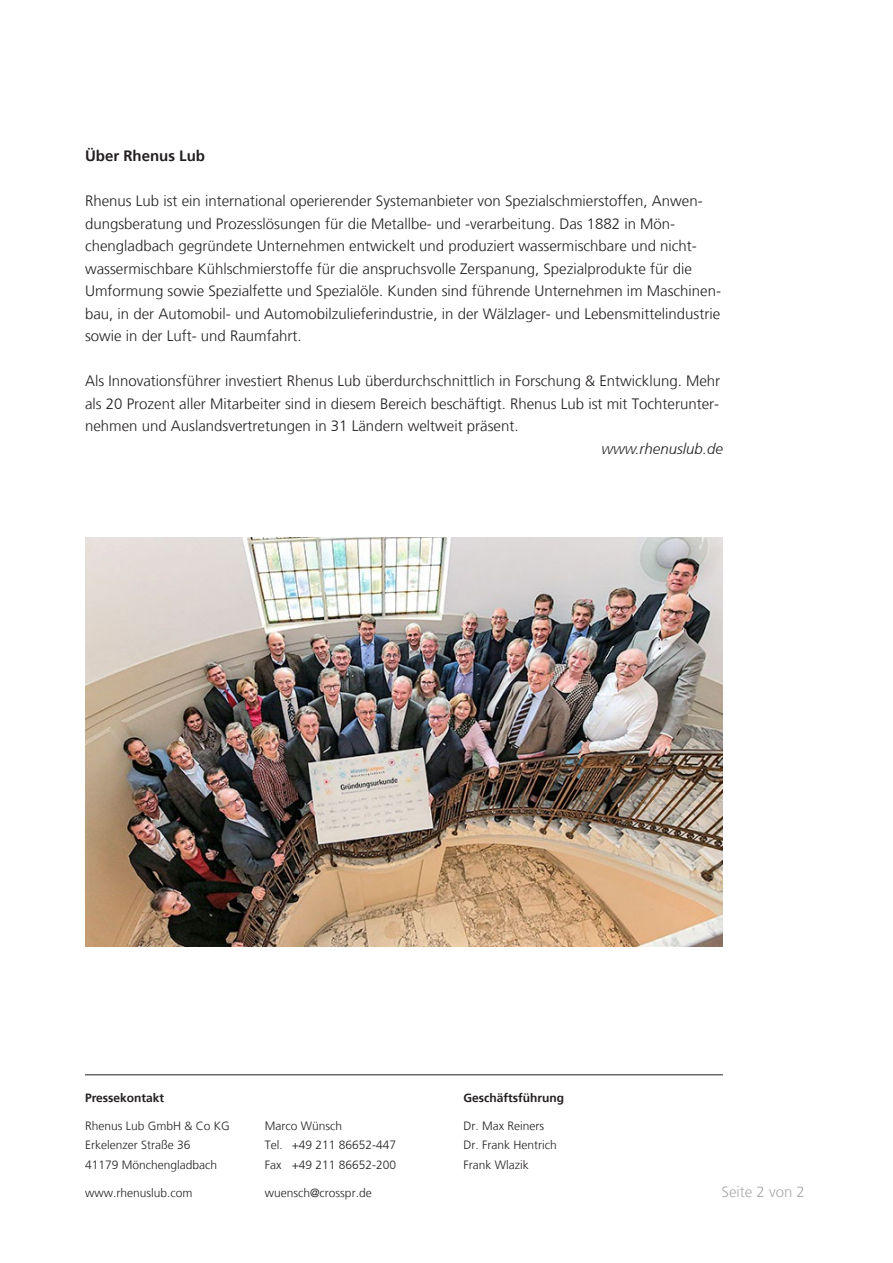
<style>
.page{position:relative;width:893px;height:1263px;background:#fff}
.page>*{position:absolute;margin:0;border:0;box-sizing:border-box;transform-origin:0 0}
.t1{font:300 15px/22.5px "Frutiger";color:#231f20}
.t2{font:italic 300 15px "Frutiger 46";color:#231f20}
.t3{font:700 15px "Frutiger 65";color:#231f20}
.t4{font:300 15px "Frutiger";color:#a8a9ad}
.t5{font:300 12px "Frutiger";color:#231f20}
.t6{font:700 12px "Frutiger 65";color:#231f20}
</style>
<div class="page">
<img style="left:85px;top:538px;width:638px;height:409px">
<hr style="left:85px;top:1074px;width:638px;height:1px;background:#231f20">
<p class="t3" style="left:85px;top:147px;width:121px">Über Rhenus Lub</p>
<p class="t1" style="left:85px;top:190px;width:637px">Rhenus Lub ist ein international operierender Systemanbieter von Spezialschmierstoffen, Anwen&shy;dungsberatung und Prozesslösungen für die Metallbe- und -verarbeitung. Das 1882 in Mön&shy;chengladbach gegründete Unternehmen entwickelt und produziert wassermischbare und nicht&shy;wassermischbare Kühlschmierstoffe für die anspruchsvolle Zerspanung, Spezialprodukte für die Umformung sowie Spezialfette und Spezialöle. Kunden sind führende Unternehmen im Maschinen&shy;bau, in der Automobil- und Automobilzulieferindustrie, in der Wälzlager- und Lebensmittelindustrie sowie in der Luft- und Raumfahrt.</p>
<p class="t1" style="left:85px;top:370px;width:637px;text-align:justify">Als Innovationsführer investiert Rhenus Lub überdurchschnittlich in Forschung &amp; Entwicklung. Mehr als 20 Prozent aller Mitarbeiter sind in diesem Bereich beschäftigt. Rhenus Lub ist mit Tochterunter&shy;nehmen und Auslandsvertretungen in 31 Ländern weltweit präsent.</p>
<p class="t2" style="left:601px;top:440px;width:123px">www.rhenuslub.de</p>
<p class="t6" style="left:85px;top:1091px;width:81px">Pressekontakt</p>
<p class="t5" style="left:85px;top:1119px;width:146px">Rhenus Lub GmbH &amp; Co KG</p>
<p class="t5" style="left:85px;top:1138px;width:107px">Erkelenzer Straße 36</p>
<p class="t5" style="left:85px;top:1158px;width:134px">41179 Mönchengladbach</p>
<p class="t5" style="left:85px;top:1186px;width:109px">www.rhenuslub.com</p>
<p class="t5" style="left:265px;top:1119px;width:79px">Marco Wünsch</p>
<p class="t5" style="left:265px;top:1138px;width:133px">Tel. +49 211 86652-447</p>
<p class="t5" style="left:265px;top:1158px;width:133px">Fax +49 211 86652-200</p>
<p class="t5" style="left:265px;top:1186px;width:108px">wuensch@crosspr.de</p>
<p class="t6" style="left:463px;top:1091px;width:102px">Geschäftsführung</p>
<p class="t5" style="left:463px;top:1119px;width:82px">Dr. Max Reiners</p>
<p class="t5" style="left:463px;top:1138px;width:95px">Dr. Frank Hentrich</p>
<p class="t5" style="left:463px;top:1158px;width:67px">Frank Wlazik</p>
<p class="t4" style="left:722px;top:1183px;width:85px">Seite 2 von 2</p>
</div>
